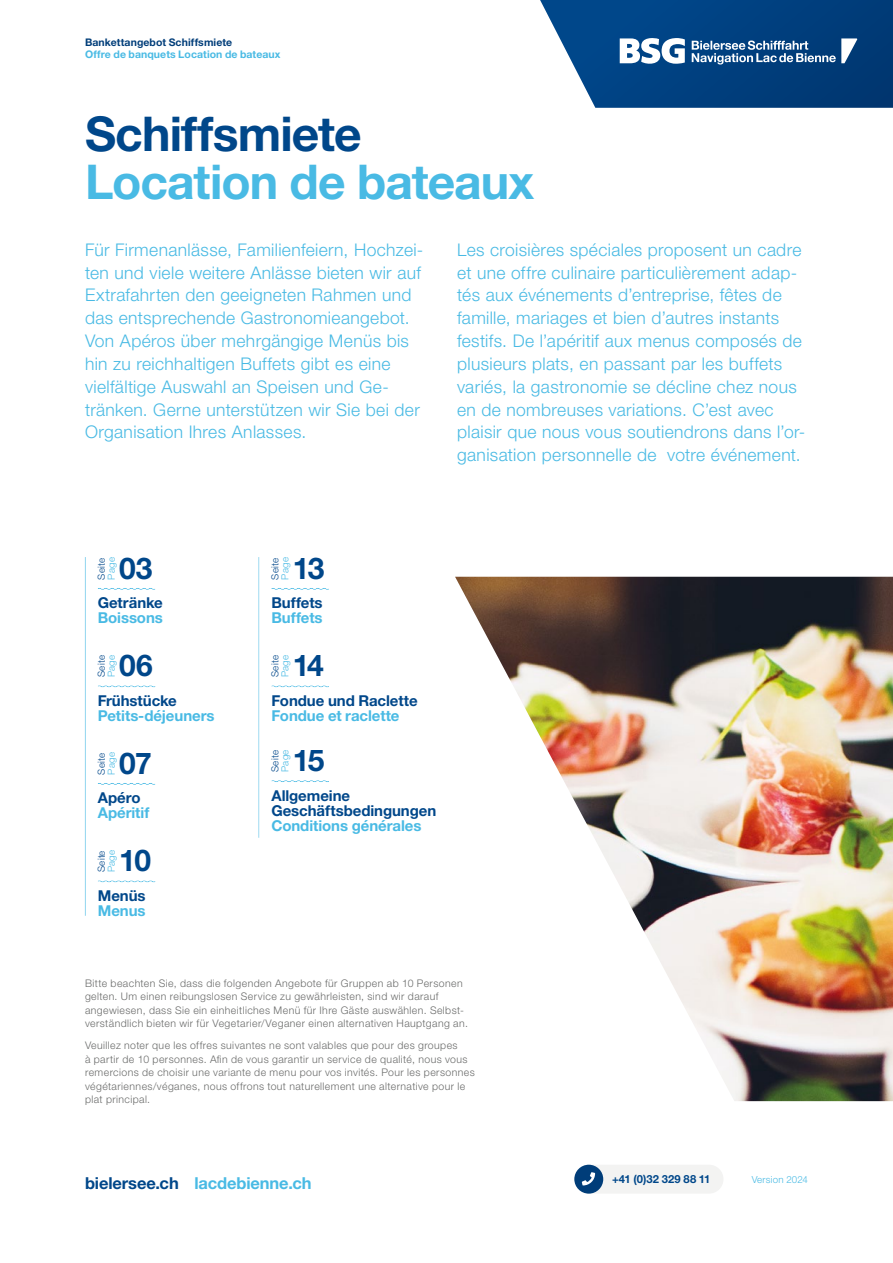
<style>
.page{position:relative;width:893px;height:1263px;background:#fff}
.page>*{position:absolute;margin:0;border:0;box-sizing:border-box;transform-origin:0 0}
.t1{font:700 48px "Helvetica Neue LT Pro";letter-spacing:-.02em;color:#49bae4}
.t2{font:700 48px "Helvetica Neue LT Pro";letter-spacing:-.02em;color:#00478a}
.t3{font:700 30px "Helvetica Neue LT Pro";letter-spacing:-.055em;color:#00478a}
.t4{font:300 17.4px/22.8px "Helvetica Neue LT Pro";letter-spacing:.02em;color:#49bae4}
.t5{font:700 16.5px "Helvetica Neue LT Pro";letter-spacing:-.01em;color:#49bae4}
.t6{font:700 15px/15px "Helvetica Neue LT Pro";letter-spacing:-.005em;color:#00478a}
.t7{font:700 15px "Helvetica Neue LT Pro";letter-spacing:-.005em;color:#49bae4}
.t8{font:700 11.25px "Helvetica Neue LT Pro";letter-spacing:.005em;color:#00478a}
.t9{font:300 10.5px/13.5px "Helvetica Neue LT Pro";letter-spacing:.04em;color:#6b6c6b}
.t10{font:700 10.5px "Helvetica Neue LT Pro";letter-spacing:.005em;color:#49bae4}
.t11{font:700 10.5px "Helvetica Neue LT Pro";letter-spacing:.01em;color:#003d79}
.t12{font:300 9.75px "Helvetica Neue LT Pro";letter-spacing:.02em;color:#49bae4}
.t13{font:300 9.75px "Helvetica Neue LT Pro";letter-spacing:.02em;color:#00478a}
.s1{color:#00478a}
</style>
<div class="page">
<div style="left:574px;top:1165px;width:149px;height:28px;background:#f3f3f2;border-radius:14px"></div>
<div style="left:574px;top:1165px;width:29px;height:28px;background:#003d79;border-radius:50%"></div>
<svg style="left:582px;top:1172px;width:13px;height:13px"></svg>
<svg style="left:540px;top:0;width:353px;height:108px;background:#245b91"></svg>
<img style="left:455px;top:577px;width:438px;height:524px">
<hr style="left:96px;top:586px;width:60px;height:4px;background:#fff;opacity:.5">
<div style="left:96px;top:683px;width:60px;height:5px;background:#fff;opacity:.5"></div>
<hr style="left:270px;top:586px;width:60px;height:4px;background:#fff;opacity:.5">
<hr style="left:96px;top:781px;width:60px;height:4px;background:#fff;opacity:.5">
<div style="left:270px;top:683px;width:60px;height:5px;background:#fff;opacity:.5"></div>
<div style="left:96px;top:878px;width:60px;height:5px;background:#fff;opacity:.5"></div>
<hr style="left:83px;top:555px;width:3px;height:362px;background:#fff;opacity:.5">
<hr style="left:259px;top:557px;width:1px;height:281px;background:#49bae4">
<hr style="left:256px;top:555px;width:3px;height:284px;background:#fff;opacity:.5">
<hr style="left:270px;top:778px;width:60px;height:4px;background:#fff;opacity:.5">
<p class="t11" style="left:85px;top:35px;width:149px">Bankettangebot Schiffsmiete</p>
<p class="t10" style="left:85px;top:47px;width:197px">Offre de banquets Location de bateaux</p>
<h1 class="t2" style="left:85px;top:104px;width:278px">Schiffsmiete</h1>
<h1 class="t1" style="left:85px;top:152px;width:451px">Location de bateaux</h1>
<p class="t4" style="left:85px;top:238px;width:340px">Für Firmenanlässe, Familienfeiern, Hochzei&shy;ten und viele weitere Anlässe bieten wir auf Extrafahrten den geeigneten Rahmen und das entsprechende Gastronomieangebot.<br>Von Apéros über mehrgängige Menüs bis hin zu reichhaltigen Buffets gibt es eine vielfältige Auswahl an Speisen und Ge&shy;tränken. Gerne unterstützen wir Sie bei der Organisation Ihres Anlasses.</p>
<p class="t4" style="left:457px;top:238px;width:350px">Les croisières spéciales proposent un cadre et une offre culinaire particulièrement adap&shy;tés aux événements d’entreprise, fêtes de famille, mariages et bien d’autres instants festifs. De l’apéritif aux menus composés de plusieurs plats, en passant par les buffets variés, la gastronomie se décline chez nous en de nombreuses variations. C’est avec plaisir que nous vous soutiendrons dans l’or&shy;ganisation personnelle de votre événement.</p>
<h2 class="t3" style="left:119px;top:550px;width:35px">03</h2>
<p class="t12" style="left:106px;top:579px;width:24px;rotate:-90deg">Page</p>
<p class="t13" style="left:95px;top:579px;width:23px;rotate:-90deg">Seite</p>
<p class="t6" style="left:98px;top:595px;width:67px">Getränke</p>
<p class="t7" style="left:98px;top:609px;width:67px">Boissons</p>
<h2 class="t3" style="left:119px;top:647px;width:35px">06</h2>
<p class="t12" style="left:106px;top:677px;width:24px;rotate:-90deg">Page</p>
<p class="t13" style="left:95px;top:677px;width:23px;rotate:-90deg">Seite</p>
<p class="t6" style="left:98px;top:693px;width:81px">Frühstücke</p>
<p class="t7" style="left:98px;top:706px;width:118px">Petits-déjeuners</p>
<h2 class="t3" style="left:119px;top:745px;width:34px">07</h2>
<p class="t12" style="left:106px;top:774px;width:24px;rotate:-90deg">Page</p>
<p class="t13" style="left:95px;top:774px;width:23px;rotate:-90deg">Seite</p>
<p class="t6" style="left:98px;top:790px;width:44px">Apéro</p>
<p class="t7" style="left:98px;top:804px;width:53px">Apéritif</p>
<h2 class="t3" style="left:119px;top:842px;width:33px">10</h2>
<p class="t12" style="left:106px;top:872px;width:24px;rotate:-90deg">Page</p>
<p class="t13" style="left:95px;top:872px;width:23px;rotate:-90deg">Seite</p>
<p class="t6" style="left:98px;top:888px;width:49px">Menüs</p>
<p class="t7" style="left:98px;top:901px;width:49px">Menus</p>
<h2 class="t3" style="left:293px;top:550px;width:33px">13</h2>
<p class="t12" style="left:279px;top:579px;width:24px;rotate:-90deg">Page</p>
<p class="t13" style="left:269px;top:579px;width:23px;rotate:-90deg">Seite</p>
<p class="t6" style="left:271px;top:595px;width:53px">Buffets</p>
<p class="t7" style="left:271px;top:609px;width:53px">Buffets</p>
<p class="t12" style="left:279px;top:677px;width:24px;rotate:-90deg">Page</p>
<h2 class="t3" style="left:293px;top:647px;width:33px">14</h2>
<p class="t13" style="left:269px;top:677px;width:23px;rotate:-90deg">Seite</p>
<p class="t6" style="left:271px;top:693px;width:148px">Fondue und Raclette</p>
<p class="t7" style="left:271px;top:706px;width:130px">Fondue et raclette</p>
<p class="t13" style="left:269px;top:772px;width:23px;rotate:-90deg">Seite</p>
<p class="t12" style="left:279px;top:772px;width:24px;rotate:-90deg">Page</p>
<h2 class="t3" style="left:293px;top:742px;width:33px">15</h2>
<p class="t6" style="left:271px;top:788px;width:166px">Allgemeine<br>Geschäftsbedingungen</p>
<p class="t7" style="left:271px;top:816px;width:152px">Conditions générales</p>
<p class="t9" style="left:85px;top:976px;width:384px">Bitte beachten Sie, dass die folgenden Angebote für Gruppen ab 10 Personen gelten. Um einen reibungslosen Service zu gewährleisten, sind wir darauf angewiesen, dass Sie ein einheitliches Menü für Ihre Gäste auswählen. Selbst&shy;verständlich bieten wir für Vegetarier/Veganer einen alternativen Hauptgang an.</p>
<p class="t9" style="left:85px;top:1039px;width:391px">Veuillez noter que les offres suivantes ne sont valables que pour des groupes<br>à partir de 10 personnes. Afin de vous garantir un service de qualité, nous vous remercions de choisir une variante de menu pour vos invités. Pour les personnes végétariennes/véganes, nous offrons tout naturellement une alternative pour le plat principal.</p>
<p class="t5" style="left:85px;top:1173px;width:228px"><span class="s1">bielersee.ch</span> lacdebienne.ch</p>
<p class="t8" style="left:612px;top:1172px;width:100px">+41 (0)32 329 88 11</p>
<p class="t12" style="left:752px;top:1173px;width:58px">Version 2024</p>
</div>
